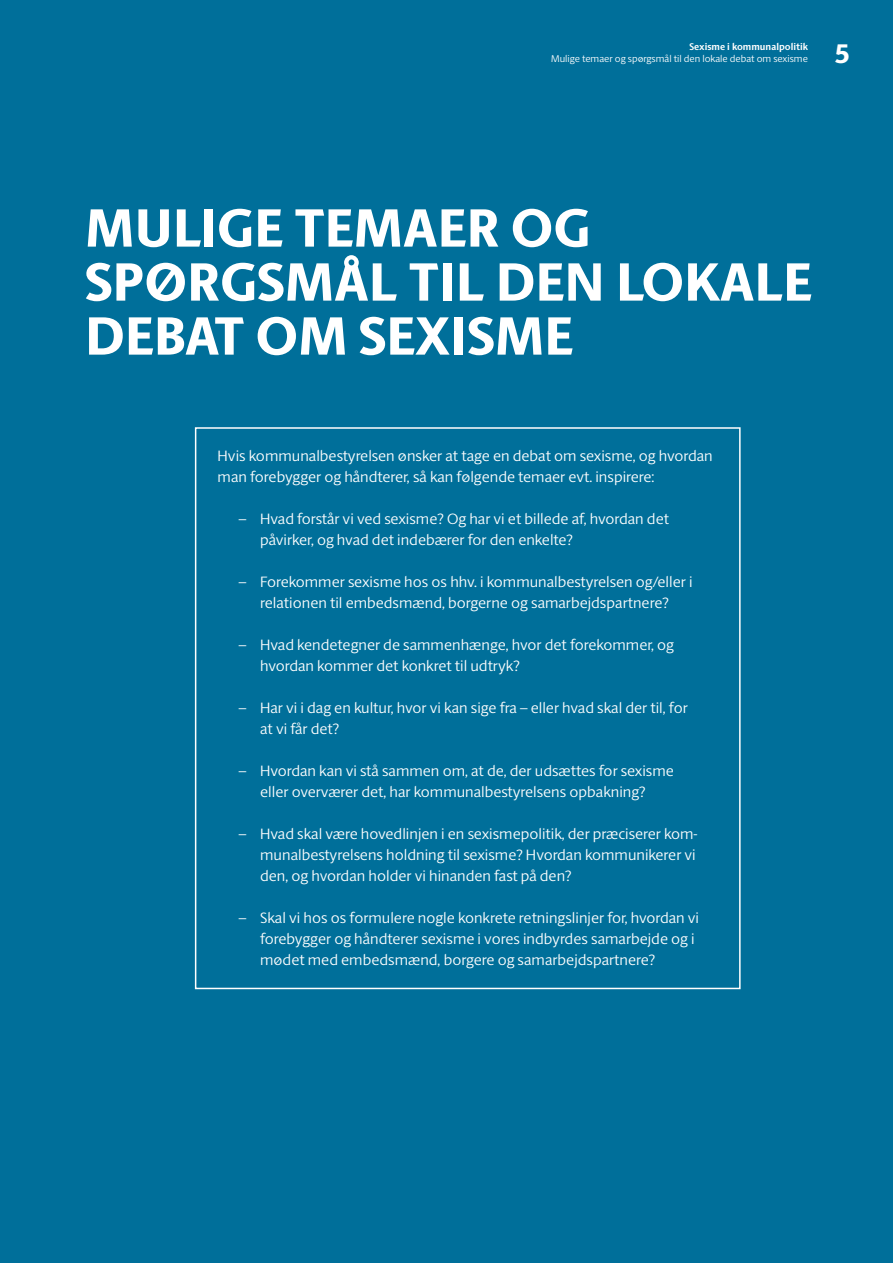
<style>
.page{position:relative;width:893px;height:1263px;background:#006f9a}
.page>*{position:absolute;margin:0;border:0;box-sizing:border-box;transform-origin:0 0}
.Rubrik_1_-_SANS{font:800 54px/54px "ID Sans";color:#fff}
.t1{font:800 27px "ID Sans";color:#fff}
.Brødtekst_-_SERIF{font:300 15px/21px "ID Sans";color:#fff}
.t2{font:300 9.75px "ID Sans";color:#fff}
.t3{font:700 9.75px "ID Sans";color:#fff}
</style>
<div class="page">
<div style="left:195px;top:427px;width:546px;height:562px;border:2px solid #fff"></div>
<p class="t3" style="left:690px;top:41px;width:120px">Sexisme i kommunalpolitik</p>
<p class="t2" style="left:551px;top:53px;width:258px">Mulige temaer og spørgsmål til den lokale debat om sexisme</p>
<h2 class="t1" style="left:835px;top:37px;width:17px">5</h2>
<h1 class="Rubrik_1_-_SANS" style="left:85px;top:201px;width:507px">MULIGE TEMAER OG</h1>
<h1 class="Rubrik_1_-_SANS" style="left:85px;top:255px;width:728px">SPØRGSMÅL TIL DEN LOKALE<br>DEBAT OM SEXISME</h1>
<p class="Brødtekst_-_SERIF" style="left:218px;top:445px;width:497px">Hvis kommunalbestyrelsen ønsker at tage en debat om sexisme, og hvordan man forebygger og håndterer, så kan følgende temaer evt. inspirere:</p>
<p class="Brødtekst_-_SERIF" style="left:260px;top:508px;width:410px;text-indent:-21px">– Hvad forstår vi ved sexisme? Og har vi et billede af, hvordan det påvirker, og hvad det indebærer for den enkelte?</p>
<p class="Brødtekst_-_SERIF" style="left:239px;top:571px;width:455px;text-align:center">– Forekommer sexisme hos os hhv. i kommunalbestyrelsen og/eller i relationen til embedsmænd, borgerne og samarbejdspartnere?</p>
<p class="Brødtekst_-_SERIF" style="left:260px;top:634px;width:415px;text-indent:-21px">– Hvad kendetegner de sammenhænge, hvor det forekommer, og hvordan kommer det konkret til udtryk?</p>
<p class="Brødtekst_-_SERIF" style="left:260px;top:697px;width:429px;text-indent:-21px">– Har vi i dag en kultur, hvor vi kan sige fra – eller hvad skal der til, for at vi får det?</p>
<p class="Brødtekst_-_SERIF" style="left:239px;top:760px;width:437px;text-align:center">– Hvordan kan vi stå sammen om, at de, der udsættes for sexisme eller overværer det, har kommunalbestyrelsens opbakning?</p>
<p class="Brødtekst_-_SERIF" style="left:260px;top:823px;width:439px;text-align:justify;text-indent:-21px">– Hvad skal være hovedlinjen i en sexismepolitik, der præciserer kom&shy;munalbestyrelsens holdning til sexisme? Hvordan kommunikerer vi den, og hvordan holder vi hinanden fast på den?</p>
<p class="Brødtekst_-_SERIF" style="left:260px;top:907px;width:440px;text-indent:-21px">– Skal vi hos os formulere nogle konkrete retningslinjer for, hvordan vi forebygger og håndterer sexisme i vores indbyrdes samarbejde og i mødet med embedsmænd, borgere og samarbejdspartnere?</p>
</div>
